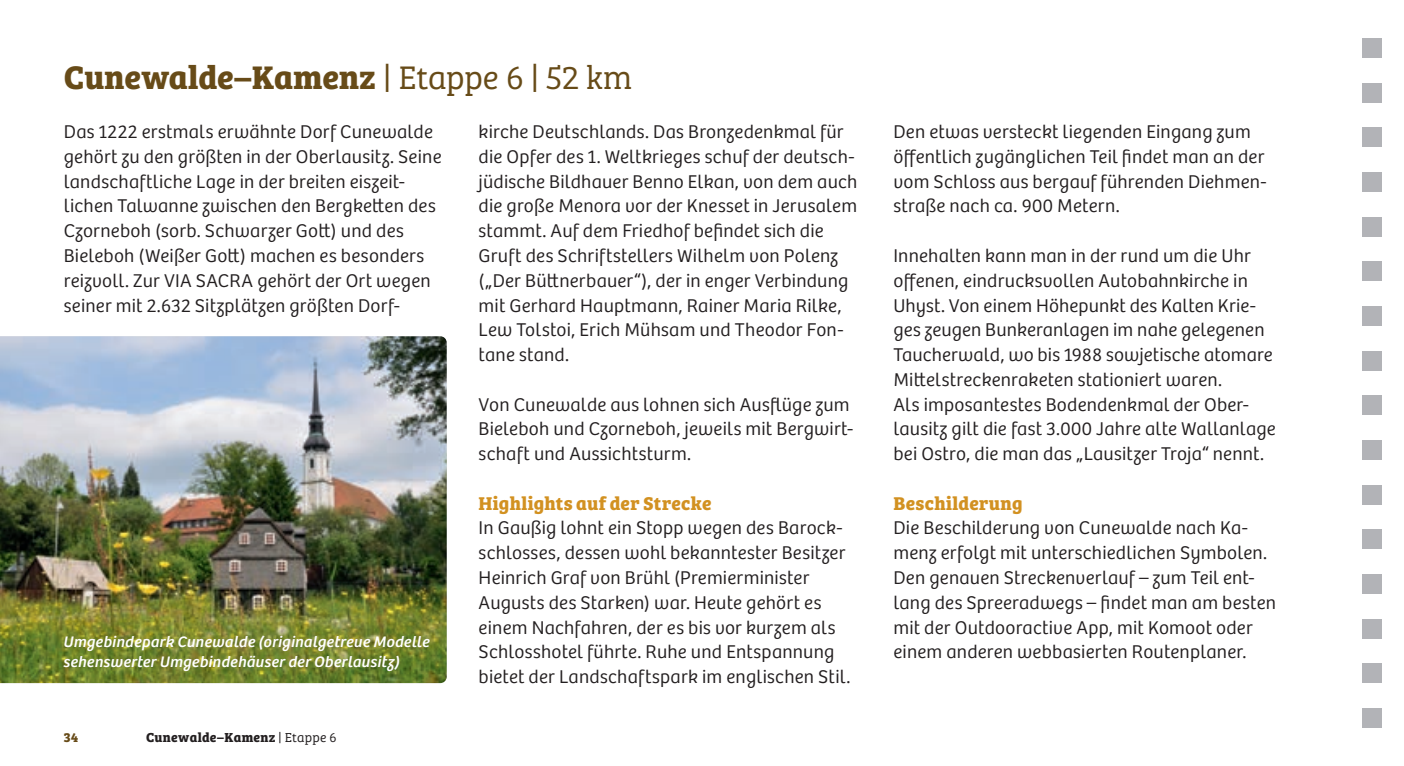
<style>
.page{position:relative;width:1404px;height:766px;background:#fff}
.page>*{position:absolute;margin:0;border:0;box-sizing:border-box;transform-origin:0 0}
.VS_Etappe_Überschrif{font:700 33.75px "Bree Serif";color:#674b18}
.VS_Inhalt{font:300 19.12px/24.8px "Bree";letter-spacing:.01em;color:#231f20}
.VS_Inhalt-2{font:700 19.12px "Bree Serif";letter-spacing:.015em;color:#d29121}
.Bildunterschrift{font:italic 15.75px/20.2px "Bree";letter-spacing:.015em;color:#fff}
.VS_Etappe_Überschrif-2{font:700 13.5px "Bree Serif";letter-spacing:.025em;color:#231f20}
.VS_Etappe_Überschrif-3{font:700 13.5px "Bree Serif";color:#674b18}
.s1{font-family:"Bree Serif Lt";font-weight:400}
</style>
<div class="page">
<img style="left:0;top:336px;width:446px;height:347px">
<div style="left:1362px;top:38px;width:19px;height:19px;background:#b2b3b7"></div>
<div style="left:1362px;top:83px;width:19px;height:19px;background:#b2b3b7"></div>
<div style="left:1362px;top:128px;width:19px;height:19px;background:#b2b3b7"></div>
<div style="left:1362px;top:172px;width:19px;height:19px;background:#b2b3b7"></div>
<div style="left:1362px;top:217px;width:19px;height:19px;background:#b2b3b7"></div>
<div style="left:1362px;top:261px;width:19px;height:20px;background:#b2b3b7"></div>
<div style="left:1362px;top:306px;width:19px;height:19px;background:#b2b3b7"></div>
<div style="left:1362px;top:351px;width:19px;height:19px;background:#b2b3b7"></div>
<div style="left:1362px;top:395px;width:19px;height:20px;background:#b2b3b7"></div>
<div style="left:1362px;top:440px;width:19px;height:19px;background:#b2b3b7"></div>
<div style="left:1362px;top:485px;width:19px;height:19px;background:#b2b3b7"></div>
<div style="left:1362px;top:529px;width:19px;height:20px;background:#b2b3b7"></div>
<div style="left:1362px;top:574px;width:19px;height:19px;background:#b2b3b7"></div>
<div style="left:1362px;top:619px;width:19px;height:19px;background:#b2b3b7"></div>
<div style="left:1362px;top:663px;width:19px;height:19px;background:#b2b3b7"></div>
<div style="left:1362px;top:708px;width:19px;height:19px;background:#b2b3b7"></div>
<p class="VS_Etappe_Überschrif" style="left:64px;top:50px;width:570px">Cunewalde–Kamenz <span class="s1">| Etappe 6 | 52 km</span></p>
<p class="VS_Inhalt" style="left:64px;top:118px;width:379px">Das 1222 erstmals erwähnte Dorf Cunewalde gehört zu den größten in der Oberlausitz. Seine landschaftliche Lage in der breiten eiszeit&shy;lichen Talwanne zwischen den Bergketten des Czorneboh (sorb. Schwarzer Gott) und des Bieleboh (Weißer Gott) machen es besonders reizvoll. Zur VIA SACRA gehört der Ort wegen seiner mit 2.632 Sitzplätzen größten Dorf-</p>
<p class="VS_Inhalt" style="left:478px;top:118px;width:380px">kirche Deutschlands. Das Bronzedenkmal für die Opfer des 1. Weltkrieges schuf der deutsch&shy;jüdische Bildhauer Benno Elkan, von dem auch die große Menora vor der Knesset in Jerusalem stammt. Auf dem Friedhof befindet sich die Gruft des Schriftstellers Wilhelm von Polenz („Der Büttnerbauer“), der in enger Verbindung mit Gerhard Hauptmann, Rainer Maria Rilke, Lew Tolstoi, Erich Mühsam und Theodor Fon&shy;tane stand.</p>
<p class="VS_Inhalt" style="left:478px;top:390px;width:376px">Von Cunewalde aus lohnen sich Ausflüge zum<br>Bieleboh und Czorneboh, jeweils mit Bergwirt&shy;schaft und Aussichtsturm.</p>
<p class="VS_Inhalt-2" style="left:478px;top:488px;width:234px">Highlights auf der Strecke</p>
<p class="VS_Inhalt" style="left:478px;top:514px;width:371px">In Gaußig lohnt ein Stopp wegen des Barock&shy;schlosses, dessen wohl bekanntester Besitzer Heinrich Graf von Brühl (Premierminister Augusts des Starken) war. Heute gehört es einem Nachfahren, der es bis vor kurzem als Schlosshotel führte. Ruhe und Entspannung bietet der Landschaftspark im englischen Stil.</p>
<p class="Bildunterschrift" style="left:64px;top:630px;width:367px">Umgebindepark Cunewalde (originalgetreue Modelle sehenswerter Umgebindehäuser der Oberlausitz)</p>
<p class="VS_Etappe_Überschrif-3" style="left:64px;top:727px;width:16px">34</p>
<p class="VS_Etappe_Überschrif-2" style="left:146px;top:727px;width:192px">Cunewalde–Kamenz <span class="s1">| Etappe 6</span></p>
<p class="VS_Inhalt" style="left:893px;top:118px;width:375px">Den etwas versteckt liegenden Eingang zum öffentlich zugänglichen Teil findet man an der vom Schloss aus bergauf führenden Diehmen&shy;straße nach ca. 900 Metern.</p>
<p class="VS_Inhalt" style="left:893px;top:242px;width:381px">Innehalten kann man in der rund um die Uhr offenen, eindrucksvollen Autobahnkirche in Uhyst. Von einem Höhepunkt des Kalten Krie&shy;ges zeugen Bunkeranlagen im nahe gelegenen Taucherwald, wo bis 1988 sowjetische atomare Mittelstreckenraketen stationiert waren.</p>
<p class="VS_Inhalt" style="left:893px;top:390px;width:384px">Als imposantestes Bodendenkmal der Ober&shy;lausitz gilt die fast 3.000 Jahre alte Wallanlage bei Ostro, die man das „Lausitzer Troja“ nennt.</p>
<p class="VS_Inhalt-2" style="left:893px;top:488px;width:131px">Beschilderung</p>
<p class="VS_Inhalt" style="left:893px;top:514px;width:384px">Die Beschilderung von Cunewalde nach Ka&shy;menz erfolgt mit unterschiedlichen Symbolen.<br>Den genauen Streckenverlauf – zum Teil ent&shy;lang des Spreeradwegs – findet man am besten mit der Outdooractive App, mit Komoot oder einem anderen webbasierten Routenplaner.</p>
</div>
